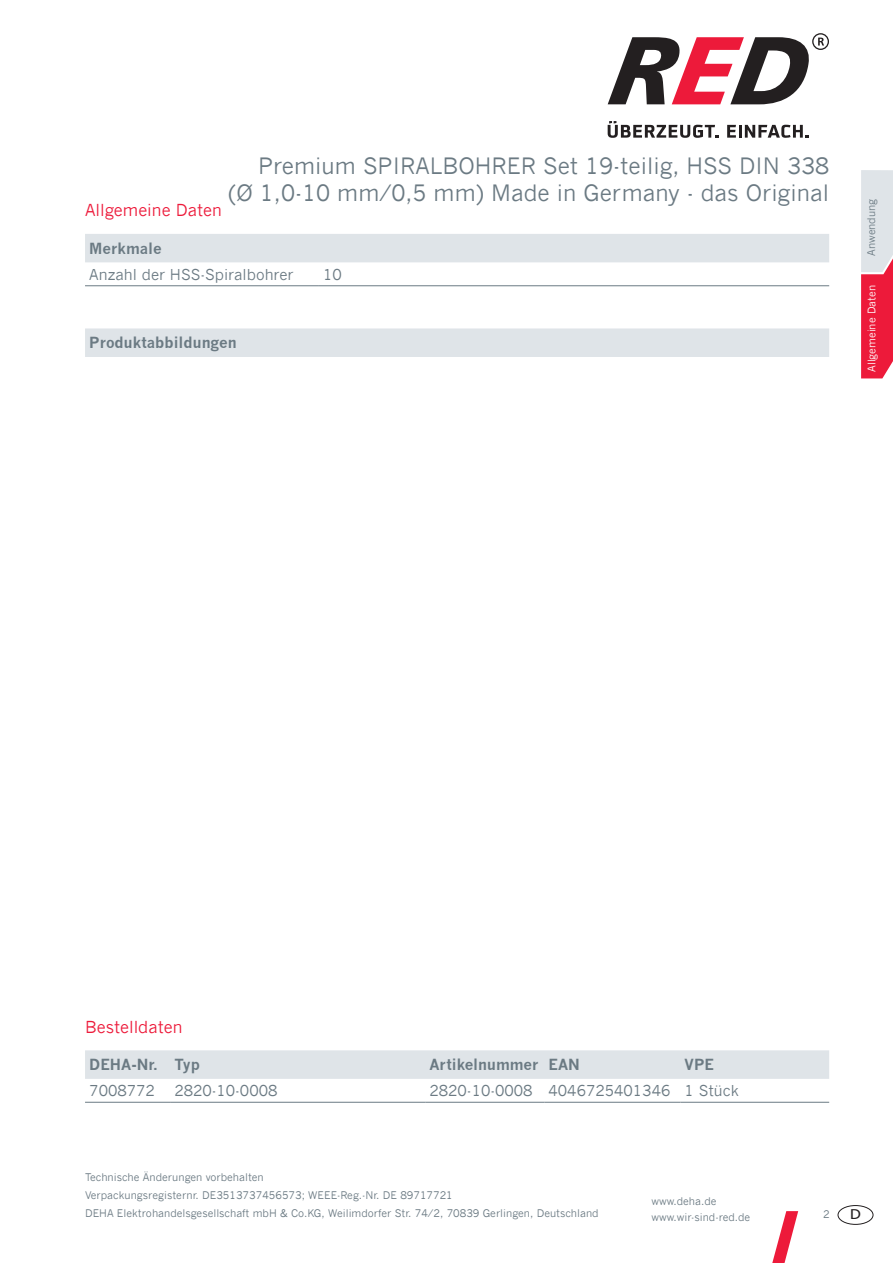
<style>
.page{position:relative;width:893px;height:1263px;background:#fff}
.page>*{position:absolute;margin:0;border:0;box-sizing:border-box;transform-origin:0 0}
.t1{font:22.5px/27px "News Gothic";color:#6b7a83;text-align:right}
.t2{font:16.5px "News Gothic";color:#ed1a3a}
.t3{font:15px "News Gothic";color:#6b7a83}
.t4{font:700 15px "News Gothic";color:#6b7a83}
.t5{font:13.5px "Tahoma";color:#231f20;scale:1.17 1}
.t6{font:10.5px/18px "News Gothic";color:#6b7a83}
.t7{font:10.5px "News Gothic";color:#fff}
</style>
<div class="page">
<svg style="left:608px;top:121px;width:111px;height:17px"></svg>
<svg style="left:727px;top:125px;width:82px;height:13px"></svg>
<svg style="left:608px;top:33px;width:221px;height:71px"></svg>
<svg style="left:861px;top:170px;width:32px;height:208px;background:#e68092"></svg>
<svg style="left:772px;top:1211px;width:26px;height:52px"></svg>
<div style="left:838px;top:1205px;width:35px;height:19px;border:1px solid #231f20;border-radius:50%"></div>
<div style="left:85px;top:1050px;width:744px;height:29px;background:#dfe4e8"></div>
<hr style="left:85px;top:1102px;width:85px;height:1px;background:#6b7a83">
<hr style="left:170px;top:1102px;width:255px;height:1px;background:#6b7a83">
<hr style="left:425px;top:1102px;width:119px;height:1px;background:#6b7a83">
<hr style="left:544px;top:1102px;width:136px;height:1px;background:#6b7a83">
<hr style="left:680px;top:1102px;width:149px;height:1px;background:#6b7a83">
<div style="left:85px;top:234px;width:744px;height:28px;background:#dfe4e8"></div>
<hr style="left:85px;top:285px;width:234px;height:1px;background:#6b7a83">
<hr style="left:319px;top:285px;width:510px;height:1px;background:#6b7a83">
<div style="left:85px;top:328px;width:744px;height:29px;background:#dfe4e8"></div>
<h1 class="t1" style="left:228px;top:152px;width:602px">Premium SPIRALBOHRER Set 19-teilig, HSS DIN 338 (Ø 1,0-10 mm/0,5 mm) Made in Germany - das Original</h1>
<h2 class="t2" style="left:85px;top:200px;width:138px">Allgemeine Daten</h2>
<h3 class="t4" style="left:89px;top:239px;width:74px">Merkmale</h3>
<h3 class="t3" style="left:89px;top:265px;width:206px">Anzahl der HSS-Spiralbohrer</h3>
<h3 class="t3" style="left:323px;top:265px;width:20px">10</h3>
<h3 class="t4" style="left:89px;top:334px;width:149px">Produktabbildungen</h3>
<p class="t6" style="left:862px;top:256px;width:59px;rotate:-90deg">Anwendung</p>
<p class="t7" style="left:865px;top:372px;width:89px;rotate:-90deg">Allgemeine Daten</p>
<h2 class="t2" style="left:85px;top:1017px;width:99px">Bestelldaten</h2>
<h3 class="t4" style="left:89px;top:1055px;width:112px">DEHA-Nr. Typ</h3>
<h3 class="t4" style="left:429px;top:1055px;width:152px">Artikelnummer EAN</h3>
<h3 class="t4" style="left:685px;top:1055px;width:31px">VPE</h3>
<h3 class="t3" style="left:89px;top:1082px;width:67px">7008772</h3>
<h3 class="t3" style="left:174px;top:1082px;width:105px">2820-10-0008</h3>
<h3 class="t3" style="left:429px;top:1082px;width:311px">2820-10-0008 4046725401346 1 Stück</h3>
<p class="t6" style="left:85px;top:1168px;width:515px">Technische Änderungen vorbehalten<br>Verpackungsregisternr. DE3513737456573; WEEE-Reg.-Nr. DE 89717721<br>DEHA Elektrohandelsgesellschaft mbH &amp; Co.KG, Weilimdorfer Str. 74/2, 70839 Gerlingen, Deutschland</p>
<p class="t6" style="left:651px;top:1192px;width:100px;line-height:16.5px">www.deha.de www.wir-sind-red.de</p>
<p class="t6" style="left:823px;top:1205px;width:8px">2</p>
<p class="t5" style="left:850px;top:1205px;width:11px">D</p>
</div>
